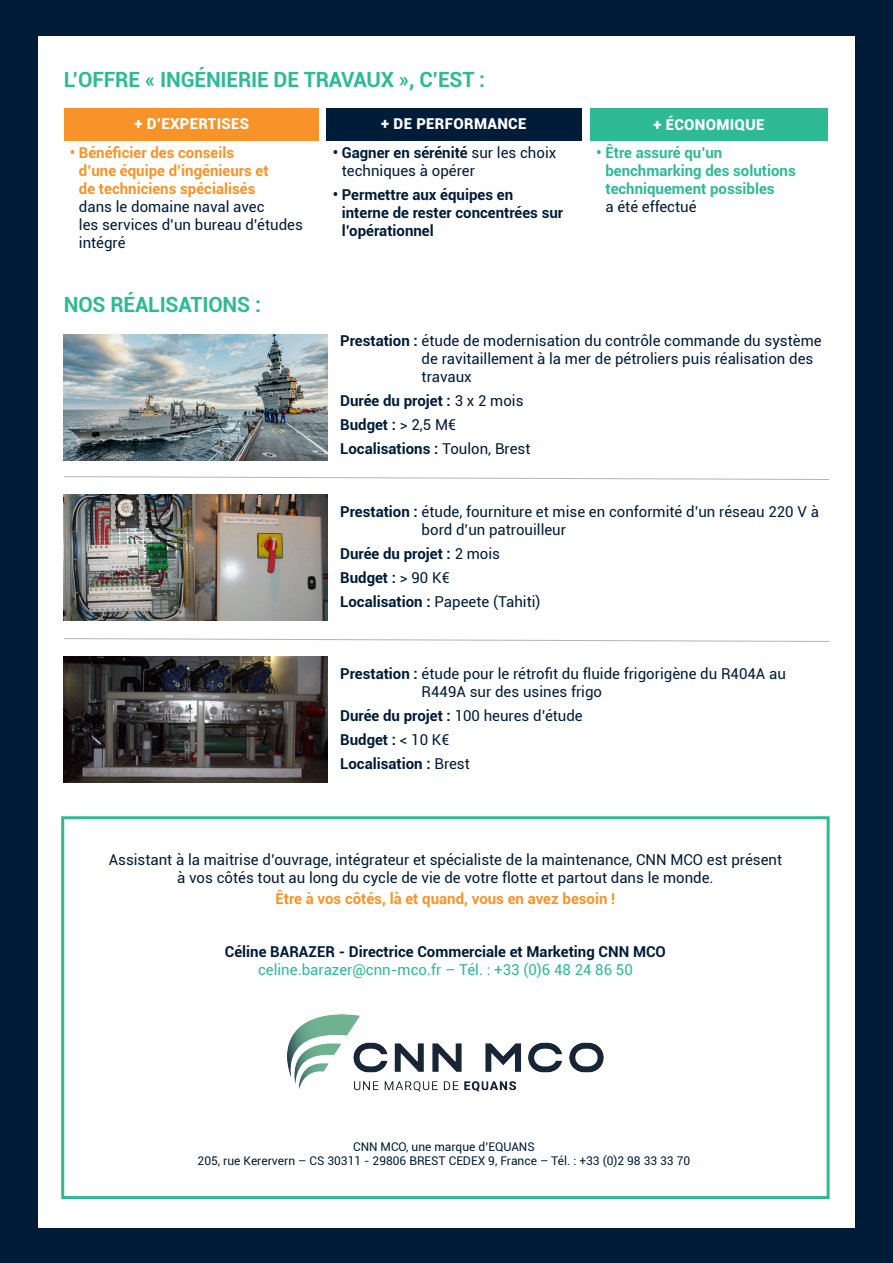
<style>
.page{position:relative;width:893px;height:1263px;background:#001c38}
.page>*{position:absolute;margin:0;border:0;box-sizing:border-box;transform-origin:0 0}
.t1{font:700 21px "Roboto";letter-spacing:-.01em;color:#2dba95}
.t2{font:15px/18px "Roboto";color:#001c38}
.t3{font:700 15px/18px "Roboto";color:#001c38}
.t4{font:700 15px/18px "Roboto";color:#f79328}
.t5{font:700 15px/18px "Roboto";color:#2dba95}
.t6{font:900 15px "Roboto";letter-spacing:.02em;color:#fff}
.t7{font:12px "Roboto";color:#001c38}
.s1{font-weight:400;color:#001c38}
.s2{font-weight:700}
.s3{font-weight:400}
.s4{font-weight:400;color:#2dba95}
</style>
<div class="page">
<div style="left:38px;top:36px;width:817px;height:1191px;background:#fff"></div>
<div style="left:590px;top:108px;width:238px;height:32px;background:#2dba95"></div>
<img style="left:64px;top:335px;width:263px;height:125px">
<svg style="left:63px;top:476px;width:767px;height:4px"></svg>
<img style="left:64px;top:495px;width:132px;height:125px">
<svg style="left:63px;top:638px;width:767px;height:4px"></svg>
<img style="left:64px;top:657px;width:263px;height:125px">
<img style="left:196px;top:495px;width:131px;height:125px">
<div style="left:61px;top:816px;width:769px;height:383px;border:3px solid #2dba95"></div>
<div style="left:64px;top:108px;width:254px;height:32px;background:#f79328"></div>
<img style="left:287px;top:1014px;width:316px;height:78px">
<div style="left:327px;top:108px;width:254px;height:32px;background:#001c38"></div>
<p class="t1" style="left:64px;top:65px;width:423px">L’OFFRE « INGÉNIERIE DE TRAVAUX », C’EST :</p>
<p class="t6" style="left:134px;top:113px;width:116px">+ D’EXPERTISES</p>
<p class="t6" style="left:381px;top:113px;width:147px">+ DE PERFORMANCE</p>
<p class="t4" style="left:79px;top:143px;width:225px;text-indent:-9px">• Bénéficier des conseils<br>d’une équipe d’ingénieurs et<br>de techniciens spécialisés<br><span class="s1">dans le domaine naval avec<br>les services d’un bureau d’études intégré</span></p>
<p class="t2" style="left:342px;top:143px;width:216px;text-indent:-9px"><span class="s2">• Gagner en sérénité</span> sur les choix techniques à opérer</p>
<p class="t3" style="left:342px;top:185px;width:223px;text-indent:-9px">• Permettre aux équipes en interne de rester concentrées sur l’opérationnel</p>
<p class="t1" style="left:64px;top:289px;width:199px">NOS RÉALISATIONS :</p>
<p class="t6" style="left:653px;top:114px;width:113px">+ ÉCONOMIQUE</p>
<p class="t5" style="left:605px;top:143px;width:192px;text-indent:-9px">• Être assuré qu’un benchmarking des solutions techniquement possibles<br><span class="s1">a été effectué</span></p>
<p class="t2" style="left:422px;top:331px;width:401px;text-indent:-81px"><span class="s2">Prestation :</span> étude de modernisation du contrôle commande du système de ravitaillement à la mer de pétroliers puis réalisation des travaux</p>
<p class="t3" style="left:340px;top:391px;width:185px">Durée du projet : <span class="s3">3 x 2 mois</span></p>
<p class="t3" style="left:340px;top:415px;width:117px">Budget : <span class="s3">&gt; 2,5 M€</span></p>
<p class="t3" style="left:340px;top:439px;width:192px">Localisations : <span class="s3">Toulon, Brest</span></p>
<p class="t2" style="left:422px;top:502px;width:399px;text-indent:-81px"><span class="s2">Prestation :</span> étude, fourniture et mise en conformité d’un réseau 220 V à bord d’un patrouilleur</p>
<p class="t3" style="left:340px;top:544px;width:161px">Durée du projet : <span class="s3">2 mois</span></p>
<p class="t3" style="left:340px;top:568px;width:111px">Budget : <span class="s3">&gt; 90 K€</span></p>
<p class="t2" style="left:340px;top:592px;width:202px"><span class="s2">Localisation :</span> Papeete (Tahiti)</p>
<p class="t2" style="left:422px;top:664px;width:366px;text-indent:-81px"><span class="s2">Prestation :</span> étude pour le rétrofit du fluide frigorigène du R404A au<br>R449A sur des usines frigo</p>
<p class="t2" style="left:340px;top:706px;width:244px"><span class="s2">Durée du projet :</span> 100 heures d’étude</p>
<p class="t3" style="left:340px;top:730px;width:111px">Budget : <span class="s3">&lt; 10 K€</span></p>
<p class="t3" style="left:340px;top:754px;width:131px">Localisation : <span class="s3">Brest</span></p>
<p class="t2" style="left:109px;top:850px;width:675px">Assistant à la maitrise d’ouvrage, intégrateur et spécialiste de la maintenance, CNN MCO est présent</p>
<p class="t2" style="left:177px;top:868px;width:538px">à vos côtés tout au long du cycle de vie de votre flotte et partout dans le monde.</p>
<p class="t4" style="left:275px;top:889px;width:341px">Être à vos côtés, là et quand, vous en avez besoin !</p>
<p class="t3" style="left:225px;top:942px;width:443px;text-align:center">Céline BARAZER - Directrice Commerciale et Marketing CNN MCO <span class="s4">celine.barazer@cnn-mco.fr – Tél. : +33 (0)6 48 24 86 50</span></p>
<p class="t7" style="left:353px;top:1138px;width:183px">CNN MCO, une marque d’EQUANS</p>
<p class="t7" style="left:198px;top:1152px;width:494px">205, rue Kerervern – CS 30311 - 29806 BREST CEDEX 9, France – Tél. : +33 (0)2 98 33 33 70</p>
</div>
